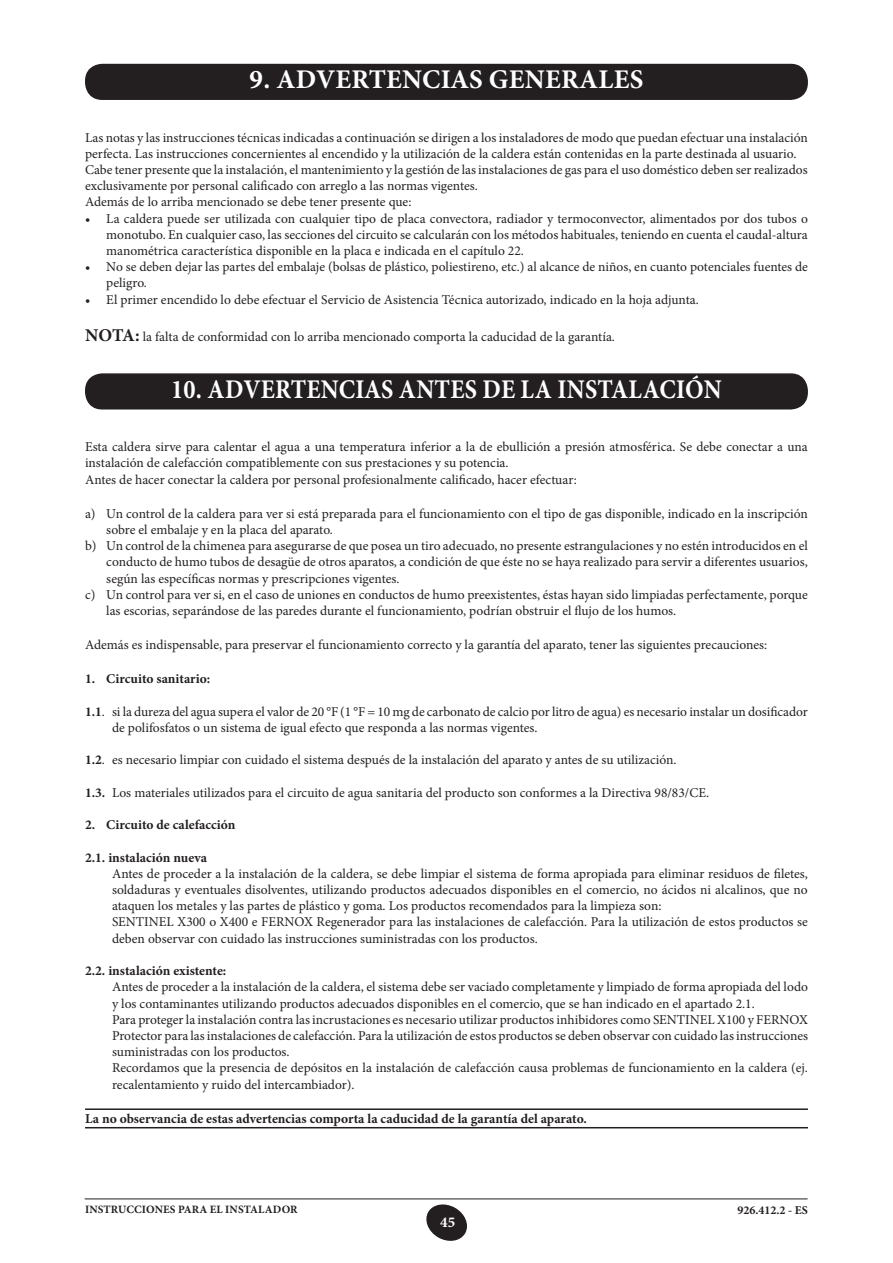
<style>
.page{position:relative;width:893px;height:1263px;background:#fff}
.page>*{position:absolute;margin:0;border:0;box-sizing:border-box;transform-origin:0 0}
.capitolo{font:700 27px "Minion Pro";letter-spacing:.01em;color:#fff;scale:.9 1}
.capitolo-2{font:700 27px "Minion Pro";letter-spacing:.01em;color:#fff}
.t1{font:700 15px "Minion Pro";color:#fff}
.rientri{font:13.5px/16.2px "Minion Pro";color:#231f20}
.testo{font:13.5px/16.2px "Minion Pro";color:#231f20}
.rientri-2{font:700 13.5px "Minion Pro";color:#231f20}
.testoFiletti{font:700 13.5px "Minion Pro";color:#231f20}
.Sottotitolo_1{font:700 12px "Minion Pro";color:#231f20}
.Sottotitolo_1-2{font:700 11.25px "Minion Pro";letter-spacing:.01em;color:#231f20}
.s1{font-weight:700;font-size:18px}
.s2{font-weight:700}
</style>
<div class="page">
<svg style="left:426px;top:1204px;width:41px;height:37px"></svg>
<hr style="left:85px;top:1198px;width:723px;height:1px;background:#231f20">
<hr style="left:85px;top:1108px;width:723px;height:2px;background:#231f20">
<hr style="left:85px;top:1127px;width:723px;height:1px;background:#231f20">
<div style="left:86px;top:374px;width:721px;height:35px;background:#231f20;border-radius:16px"></div>
<div style="left:85px;top:373px;width:723px;height:36px;border:2px solid #231f20;border-radius:16px"></div>
<div style="left:86px;top:65px;width:721px;height:34px;background:#231f20;border-radius:16px"></div>
<div style="left:85px;top:64px;width:723px;height:36px;border:2px solid #231f20;border-radius:16px"></div>
<p class="capitolo-2" style="left:250px;top:60px;width:395px">9. ADVERTENCIAS GENERALES</p>
<p class="testo" style="left:85px;top:129px;width:724px">Las notas y las instrucciones técnicas indicadas a continuación se dirigen a los instaladores de modo que puedan efectuar una instalación perfecta. Las instrucciones concernientes al encendido y la utilización de la caldera están contenidas en la parte destinada al usuario.</p>
<p class="testo" style="left:85px;top:162px;width:724px">Cabe tener presente que la instalación, el mantenimiento y la gestión de las instalaciones de gas para el uso doméstico deben ser realizados exclusivamente por personal calificado con arreglo a las normas vigentes.</p>
<p class="testo" style="left:85px;top:194px;width:328px">Además de lo arriba mencionado se debe tener presente que:</p>
<p class="rientri" style="left:106px;top:210px;width:703px;text-align:justify;text-indent:-21px">• La caldera puede ser utilizada con cualquier tipo de placa convectora, radiador y termoconvector, alimentados por dos tubos o monotubo. En cualquier caso, las secciones del circuito se calcularán con los métodos habituales, teniendo en cuenta el caudal-altura manométrica característica disponible en la placa e indicada en el capítulo 22.</p>
<p class="rientri" style="left:106px;top:259px;width:703px;text-indent:-21px">• No se deben dejar las partes del embalaje (bolsas de plástico, poliestireno, etc.) al alcance de niños, en cuanto potenciales fuentes de peligro.</p>
<p class="rientri" style="left:85px;top:291px;width:615px">• El primer encendido lo debe efectuar el Servicio de Asistencia Técnica autorizado, indicado en la hoja adjunta.</p>
<p class="testo" style="left:85px;top:329px;width:531px"><span class="s1">NOTA:</span> la falta de conformidad con lo arriba mencionado comporta la caducidad de la garantía.</p>
<p class="capitolo" style="left:171px;top:370px;width:613px">10. ADVERTENCIAS ANTES DE LA INSTALACIÓN</p>
<p class="testo" style="left:85px;top:439px;width:724px">Esta caldera sirve para calentar el agua a una temperatura inferior a la de ebullición a presión atmosférica. Se debe conectar a una instalación de calefacción compatiblemente con sus prestaciones y su potencia.</p>
<p class="testo" style="left:85px;top:471px;width:493px">Antes de hacer conectar la caldera por personal profesionalmente calificado, hacer efectuar:</p>
<p class="rientri" style="left:106px;top:505px;width:703px;text-indent:-21px">a) Un control de la caldera para ver si está preparada para el funcionamiento con el tipo de gas disponible, indicado en la inscripción sobre el embalaje y en la placa del aparato.</p>
<p class="rientri" style="left:106px;top:538px;width:703px;text-align:justify;text-indent:-21px">b) Un control de la chimenea para asegurarse de que posea un tiro adecuado, no presente estrangulaciones y no estén introducidos en el conducto de humo tubos de desagüe de otros aparatos, a condición de que éste no se haya realizado para servir a diferentes usuarios, según las específicas normas y prescripciones vigentes.</p>
<p class="rientri" style="left:106px;top:586px;width:703px;text-indent:-21px">c) Un control para ver si, en el caso de uniones en conductos de humo preexistentes, éstas hayan sido limpiadas perfectamente, porque las escorias, separándose de las paredes durante el funcionamiento, podrían obstruir el flujo de los humos.</p>
<p class="rientri" style="left:85px;top:637px;width:684px">Además es indispensable, para preservar el funcionamiento correcto y la garantía del aparato, tener las siguientes precauciones:</p>
<p class="rientri-2" style="left:85px;top:670px;width:127px">1. Circuito sanitario:</p>
<p class="rientri" style="left:112px;top:703px;width:697px;text-indent:-27px"><span class="s2">1.1</span>. si la dureza del agua supera el valor de 20 °F (1 °F = 10 mg de carbonato de calcio por litro de agua) es necesario instalar un dosificador de polifosfatos o un sistema de igual efecto que responda a las normas vigentes.</p>
<p class="rientri" style="left:85px;top:752px;width:593px"><span class="s2">1.2</span>. es necesario limpiar con cuidado el sistema después de la instalación del aparato y antes de su utilización.</p>
<p class="rientri" style="left:85px;top:784px;width:626px"><span class="s2">1.3.</span> Los materiales utilizados para el circuito de agua sanitaria del producto son conformes a la Directiva 98/83/CE.</p>
<p class="rientri-2" style="left:85px;top:815px;width:152px">2. Circuito de calefacción</p>
<p class="rientri-2" style="left:85px;top:848px;width:124px">2.1. instalación nueva</p>
<p class="rientri" style="left:112px;top:865px;width:697px;text-align:justify">Antes de proceder a la instalación de la caldera, se debe limpiar el sistema de forma apropiada para eliminar residuos de filetes, soldaduras y eventuales disolventes, utilizando productos adecuados disponibles en el comercio, no ácidos ni alcalinos, que no ataquen los metales y las partes de plástico y goma. Los productos recomendados para la limpieza son:</p>
<p class="rientri" style="left:112px;top:914px;width:697px">SENTINEL X300 o X400 e FERNOX Regenerador para las instalaciones de calefacción. Para la utilización de estos productos se deben observar con cuidado las instrucciones suministradas con los productos.</p>
<p class="rientri-2" style="left:85px;top:961px;width:143px">2.2. instalación existente:</p>
<p class="rientri" style="left:112px;top:979px;width:697px">Antes de proceder a la instalación de la caldera, el sistema debe ser vaciado completamente y limpiado de forma apropiada del lodo y los contaminantes utilizando productos adecuados disponibles en el comercio, que se han indicado en el apartado 2.1.</p>
<p class="rientri" style="left:112px;top:1011px;width:697px;text-align:justify">Para proteger la instalación contra las incrustaciones es necesario utilizar productos inhibidores como SENTINEL X100 y FERNOX Protector para las instalaciones de calefacción. Para la utilización de estos productos se deben observar con cuidado las instrucciones suministradas con los productos.</p>
<p class="rientri" style="left:112px;top:1060px;width:697px">Recordamos que la presencia de depósitos en la instalación de calefacción causa problemas de funcionamiento en la caldera (ej. recalentamiento y ruido del intercambiador).</p>
<p class="testoFiletti" style="left:85px;top:1109px;width:503px">La no observancia de estas advertencias comporta la caducidad de la garantía del aparato.</p>
<p class="Sottotitolo_1-2" style="left:85px;top:1201px;width:214px">INSTRUCCIONES PARA EL INSTALADOR</p>
<p class="Sottotitolo_1" style="left:737px;top:1201px;width:72px">926.412.2 - ES</p>
<p class="t1" style="left:440px;top:1211px;width:16px">45</p>
</div>
